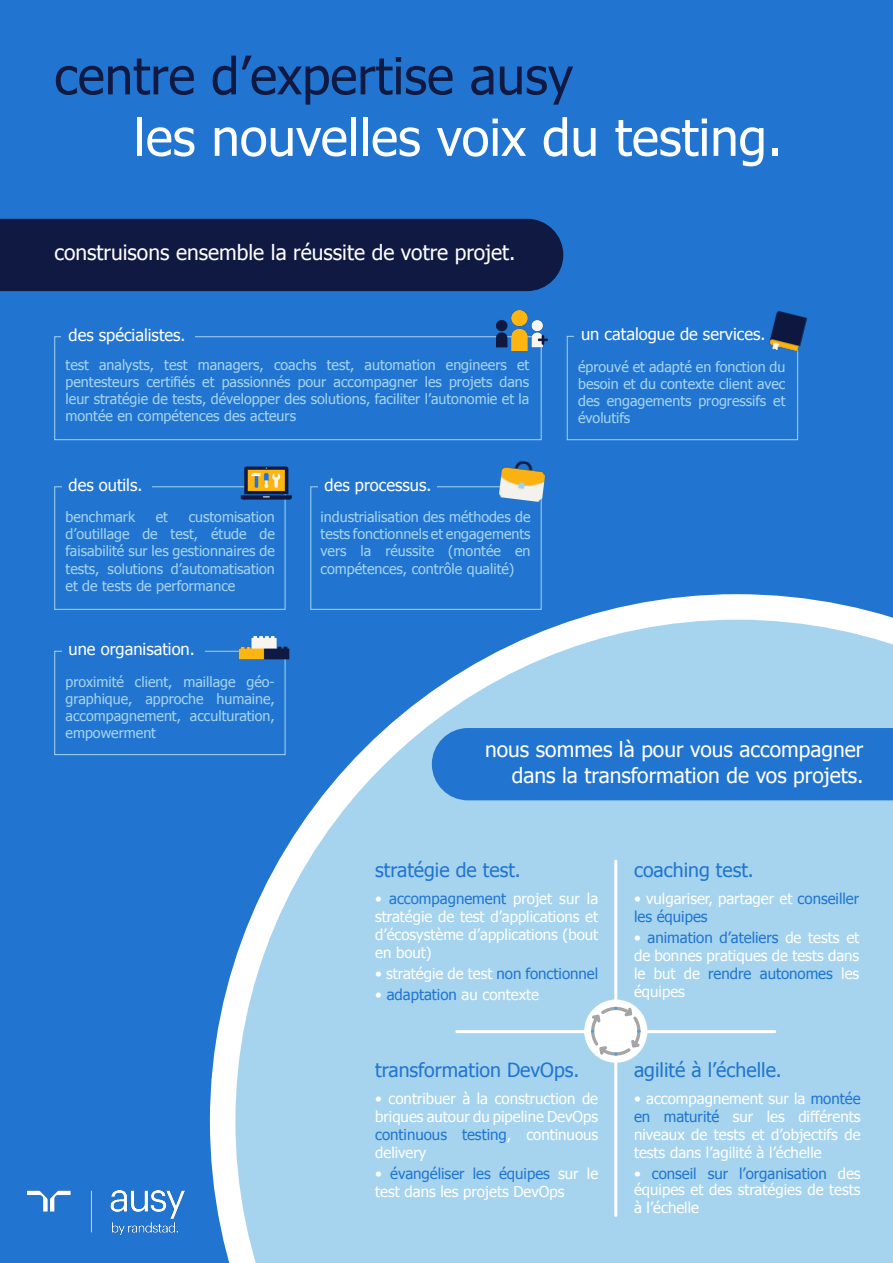
<style>
.page{position:relative;width:893px;height:1263px;background:#2175d0}
.page>*{position:absolute;margin:0;border:0;box-sizing:border-box;transform-origin:0 0}
.t1{font:51px "Tahoma";color:#fff}
.t2{font:51px "Tahoma";color:#0f1941}
.t3{font:21px "Tahoma";color:#fff}
.t4{font:19.5px "Tahoma";color:#2175d0}
.t5{font:16.5px "Tahoma";color:#fff}
.t6{font:15px/18px "Tahoma";color:#fff;text-align:justify}
.t7{font:14.25px/17.1px "Tahoma";color:#a6d4ee;text-align:justify}
.s1{color:#2175d0}
</style>
<div class="page">
<svg style="left:210px;top:594px;width:683px;height:669px;background:#99c9eb"></svg>
<div style="left:0;top:219px;width:563px;height:72px;background:#0f1941"></div>
<svg style="left:432px;top:728px;width:461px;height:72px"></svg>
<div style="left:310px;top:486px;width:232px;height:124px;border:1px solid #a6d4ee"></div>
<div style="left:318px;top:478px;width:119px;height:23px;background:#2175d0"></div>
<img style="left:499px;top:461px;width:47px;height:41px">
<div style="left:54px;top:651px;width:231px;height:104px;border:1px solid #a6d4ee"></div>
<div style="left:62px;top:642px;width:143px;height:23px;background:#2175d0"></div>
<img style="left:230px;top:626px;width:65px;height:44px">
<div style="left:567px;top:336px;width:231px;height:104px;border:1px solid #a6d4ee"></div>
<div style="left:574px;top:328px;width:213px;height:22px;background:#2175d0"></div>
<img style="left:769px;top:311px;width:39px;height:54px">
<div style="left:54px;top:486px;width:231px;height:124px;border:1px solid #a6d4ee"></div>
<div style="left:62px;top:478px;width:89px;height:30px;background:#2175d0"></div>
<img style="left:229px;top:466px;width:63px;height:42px">
<div style="left:54px;top:336px;width:488px;height:104px;border:1px solid #a6d4ee"></div>
<div style="left:62px;top:328px;width:133px;height:30px;background:#2175d0"></div>
<img style="left:497px;top:310px;width:50px;height:41px">
<img style="left:27px;top:1190px;width:158px;height:44px">
<hr style="left:614px;top:861px;width:3px;height:354px;background:#fff">
<hr style="left:457px;top:1030px;width:318px;height:3px;background:#fff">
<div style="left:584px;top:999px;width:63px;height:64px;background:#fff;border-radius:50%"></div>
<svg style="left:591px;top:1007px;width:50px;height:48px"></svg>
<p class="t2" style="left:54px;top:42px;width:520px">centre d’expertise ausy</p>
<p class="t1" style="left:134px;top:103px;width:650px">les nouvelles voix du testing.</p>
<p class="t3" style="left:54px;top:239px;width:463px">construisons ensemble la réussite de votre projet.</p>
<p class="t5" style="left:69px;top:323px;width:119px">des spécialistes.</p>
<p class="t7" style="left:66px;top:356px;width:465px">test analysts, test managers, coachs test, automation engineers et pentesteurs certifiés et passionnés pour accompagner les projets dans leur stratégie de tests, développer des solutions, faciliter l’autonomie et la montée en compétences des acteurs</p>
<p class="t5" style="left:69px;top:474px;width:75px">des outils.</p>
<p class="t7" style="left:66px;top:508px;width:71px">benchmark</p>
<p class="t7" style="left:156px;top:508px;width:14px">et</p>
<p class="t7" style="left:66px;top:508px;width:211px;text-indent:123px">customisation d’outillage de test, étude de faisabilité sur les gestionnaires de tests, solutions d’automatisation et de tests de performance</p>
<p class="t5" style="left:325px;top:474px;width:108px">des processus.</p>
<p class="t7" style="left:321px;top:508px;width:211px">industrialisation des méthodes de tests fonctionnels et engagements vers la réussite (montée en compétences, contrôle qualité)</p>
<p class="t5" style="left:581px;top:323px;width:186px">un catalogue de services.</p>
<p class="t7" style="left:578px;top:357px;width:209px">éprouvé et adapté en fonction du besoin et du contexte client avec des engagements progressifs et évolutifs</p>
<p class="t5" style="left:69px;top:638px;width:128px">une organisation.</p>
<p class="t7" style="left:66px;top:672px;width:211px">proximité client, maillage géo&shy;graphique, approche humaine, accompagnement, acculturation, empowerment</p>
<p class="t3" style="left:485px;top:736px;width:380px">nous sommes là pour vous accompagner</p>
<p class="t3" style="left:512px;top:761px;width:353px">dans la transformation de vos projets.</p>
<p class="t4" style="left:375px;top:856px;width:147px">stratégie de test.</p>
<p class="t6" style="left:375px;top:888px;width:224px">• <span class="s1">accompagnement</span> projet sur la stratégie de test d’applications et d’écosystème d’applications (bout en bout)</p>
<p class="t6" style="left:375px;top:963px;width:225px">• stratégie de test <span class="s1">non fonctionnel</span></p>
<p class="t6" style="left:375px;top:984px;width:165px">• <span class="s1">adaptation</span> au contexte</p>
<p class="t4" style="left:375px;top:1056px;width:206px">transformation DevOps.</p>
<p class="t6" style="left:375px;top:1088px;width:225px">• contribuer à la construction de briques autour du pipeline DevOps <span class="s1">continuous testing</span>, continuous delivery</p>
<p class="t6" style="left:375px;top:1163px;width:224px">• <span class="s1">évangéliser les équipes</span> sur le test dans les projets DevOps</p>
<p class="t4" style="left:634px;top:856px;width:121px">coaching test.</p>
<p class="t6" style="left:634px;top:888px;width:227px">• vulgariser, partager et <span class="s1">conseiller les équipes</span></p>
<p class="t6" style="left:634px;top:927px;width:227px">• <span class="s1">animation d’ateliers</span> de tests et de bonnes pratiques de tests dans le but de <span class="s1">rendre autonomes</span> les équipes</p>
<p class="t4" style="left:634px;top:1056px;width:149px">agilité à l’échelle.</p>
<p class="t6" style="left:634px;top:1088px;width:228px">• accompagnement sur la <span class="s1">montée en maturité</span> sur les différents niveaux de tests et d’objectifs de tests dans l’agilité à l’échelle</p>
<p class="t6" style="left:634px;top:1164px;width:228px;line-height:16.5px">• <span class="s1">conseil sur l’organisation</span> des équipes et des stratégies de tests</p>
<p class="t6" style="left:634px;top:1198px;width:67px">à l’échelle</p>
</div>
